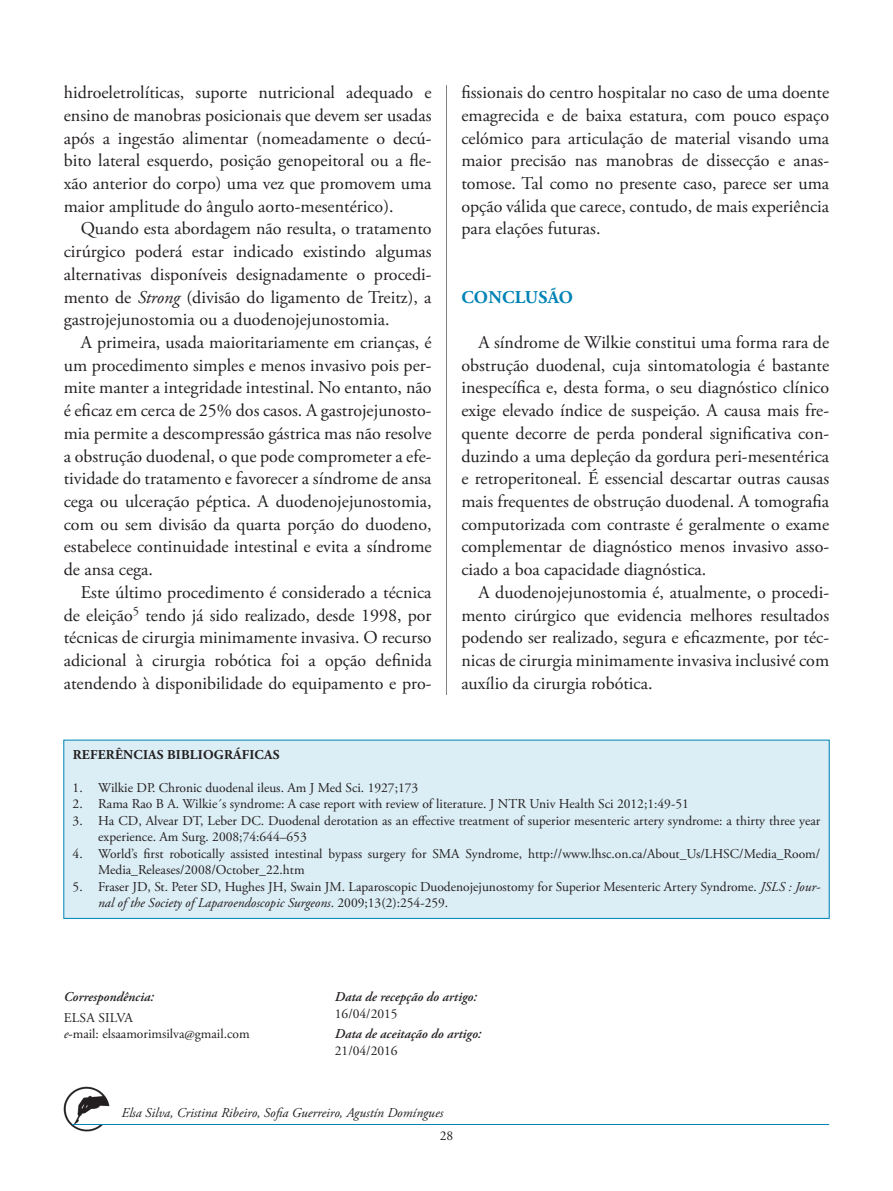
<style>
.page{position:relative;width:893px;height:1191px;background:#fff}
.page>*{position:absolute;margin:0;border:0;box-sizing:border-box;transform-origin:0 0}
.Texto_colunas{font:18px/22.6px "Adobe Garamond Pro";color:#231f20;text-align:justify}
.TITULOS{font:700 18px "Adobe Garamond Pro";letter-spacing:.015em;color:#0083b6}
.Texto_colunas-2{font:13.5px/16.5px "Adobe Garamond Pro";color:#231f20}
._04_Grau_Academico{font:italic 600 13.5px "Adobe Garamond Pro";color:#231f20}
.t1{font:italic 13.5px "Adobe Garamond Pro";color:#231f20}
._04_Grau_Academico-2{font:13.5px "Adobe Garamond Pro";color:#231f20}
.Texto_colunas-3{font:700 13.5px "Adobe Garamond Pro";letter-spacing:.015em;color:#231f20}
._04_Grau_Academico-3{font:13.5px "Adobe Garamond";color:#231f20}
.s1{font-style:italic}
</style>
<div class="page">
<hr style="left:446px;top:85px;width:1px;height:969px;background:#808285">
<img style="left:64px;top:1086px;width:45px;height:45px">
<hr style="left:72px;top:1124px;width:757px;height:1px;background:#0083b6">
<div style="left:416px;top:695px;width:69px;height:379px;background:#fff"></div>
<div style="left:64px;top:740px;width:765px;height:178px;background:#dbedf5"></div>
<p class="Texto_colunas" style="left:64px;top:82px;width:369px">hidroeletrolíticas, suporte nutricional adequado e ensino de manobras posicionais que devem ser usadas após a ingestão alimentar (nomeadamente o decú&shy;bito lateral esquerdo, posição genopeitoral ou a fle&shy;xão anterior do corpo) uma vez que promovem uma maior amplitude do ângulo aorto-mesentérico).</p>
<p class="Texto_colunas" style="left:64px;top:218px;width:369px;text-indent:17px">Quando esta abordagem não resulta, o tratamento cirúrgico poderá estar indicado existindo algumas alternativas disponíveis designadamente o procedi&shy;mento de <span class="s1">Strong</span> (divisão do ligamento de Treitz), a gastrojejunostomia ou a duodenojejunostomia.</p>
<p class="Texto_colunas" style="left:64px;top:332px;width:369px;text-indent:17px">A primeira, usada maioritariamente em crianças, é um procedimento simples e menos invasivo pois per&shy;mite manter a integridade intestinal. No entanto, não é eficaz em cerca de 25% dos casos. A gastrojejunosto&shy;mia permite a descompressão gástrica mas não resolve a obstrução duodenal, o que pode comprometer a efe&shy;tividade do tratamento e favorecer a síndrome de ansa cega ou ulceração péptica. A duodenojejunostomia, com ou sem divisão da quarta porção do duodeno, estabelece continuidade intestinal e evita a síndrome de ansa cega.</p>
<p class="Texto_colunas" style="left:64px;top:581px;width:369px;text-indent:17px">Este último procedimento é considerado a técnica de eleição<sup>5</sup> tendo já sido realizado, desde 1998, por técnicas de cirurgia minimamente invasiva. O recurso adicional à cirurgia robótica foi a opção definida atendendo à disponibilidade do equipamento e pro-</p>
<p class="Texto_colunas" style="left:461px;top:82px;width:369px">fissionais do centro hospitalar no caso de uma doente emagrecida e de baixa estatura, com pouco espaço celómico para articulação de material visando uma maior precisão nas manobras de dissecção e anas&shy;tomose. Tal como no presente caso, parece ser uma opção válida que carece, contudo, de mais experiência para elações futuras.</p>
<p class="TITULOS" style="left:461px;top:286px;width:113px">CONCLUSÃO</p>
<p class="Texto_colunas" style="left:461px;top:332px;width:369px;text-indent:17px">A síndrome de Wilkie constitui uma forma rara de obstrução duodenal, cuja sintomatologia é bastante inespecífica e, desta forma, o seu diagnóstico clínico exige elevado índice de suspeição. A causa mais fre&shy;quente decorre de perda ponderal significativa con&shy;duzindo a uma depleção da gordura peri-mesentérica e retroperitoneal. É essencial descartar outras causas mais frequentes de obstrução duodenal. A tomografia computorizada com contraste é geralmente o exame complementar de diagnóstico menos invasivo asso&shy;ciado a boa capacidade diagnóstica.</p>
<p class="Texto_colunas" style="left:461px;top:581px;width:369px;text-indent:17px">A duodenojejunostomia é, atualmente, o procedi&shy;mento cirúrgico que evidencia melhores resultados podendo ser realizado, segura e eficazmente, por téc&shy;nicas de cirurgia minimamente invasiva inclusivé com auxílio da cirurgia robótica.</p>
<p class="Texto_colunas-3" style="left:73px;top:746px;width:208px">REFERÊNCIAS BIBLIOGRÁFICAS</p>
<p class="Texto_colunas-2" style="left:73px;top:779px;width:347px">1. Wilkie DP. Chronic duodenal ileus. Am J Med Sci. 1927;173</p>
<p class="Texto_colunas-2" style="left:73px;top:796px;width:618px">2. Rama Rao B A. Wilkie´s syndrome: A case report with review of literature. J NTR Univ Health Sci 2012;1:49-51</p>
<p class="Texto_colunas-2" style="left:98px;top:812px;width:724px;text-indent:-26px">3. Ha CD, Alvear DT, Leber DC. Duodenal derotation as an effective treatment of superior mesenteric artery syndrome: a thirty three year experience. Am Surg. 2008;74:644–653</p>
<p class="Texto_colunas-2" style="left:98px;top:845px;width:724px;text-indent:-26px">4. World’s first robotically assisted intestinal bypass surgery for SMA Syndrome, http://www.lhsc.on.ca/About_Us/LHSC/Media_Room/<br>Media_Releases/2008/October_22.htm</p>
<p class="Texto_colunas-2" style="left:98px;top:878px;width:724px;text-indent:-26px">5. Fraser JD, St. Peter SD, Hughes JH, Swain JM. Laparoscopic Duodenojejunostomy for Superior Mesenteric Artery Syndrome. <span class="s1">JSLS : Jour&shy;nal of the Society of Laparoendoscopic Surgeons</span>. 2009;13(2):254-259.</p>
<p class="_04_Grau_Academico" style="left:64px;top:989px;width:92px">Correspondência:</p>
<p class="Texto_colunas-2" style="left:64px;top:1009px;width:71px">ELSA SILVA</p>
<p class="_04_Grau_Academico-2" style="left:64px;top:1026px;width:187px"><span class="s1">e</span>-mail: elsaamorimsilva@gmail.com</p>
<p class="_04_Grau_Academico" style="left:335px;top:989px;width:143px">Data de recepção do artigo:</p>
<p class="_04_Grau_Academico-3" style="left:335px;top:1006px;width:64px">16/04/2015</p>
<p class="_04_Grau_Academico" style="left:335px;top:1026px;width:148px">Data de aceitação do artigo:</p>
<p class="_04_Grau_Academico-3" style="left:335px;top:1043px;width:64px">21/04/2016</p>
<p class="t1" style="left:122px;top:1104px;width:323px">Elsa Silva, Cristina Ribeiro, Sofia Guerreiro, Agustín Domíngues</p>
<p class="Texto_colunas-2" style="left:440px;top:1127px;width:13px">22</p>
</div>
